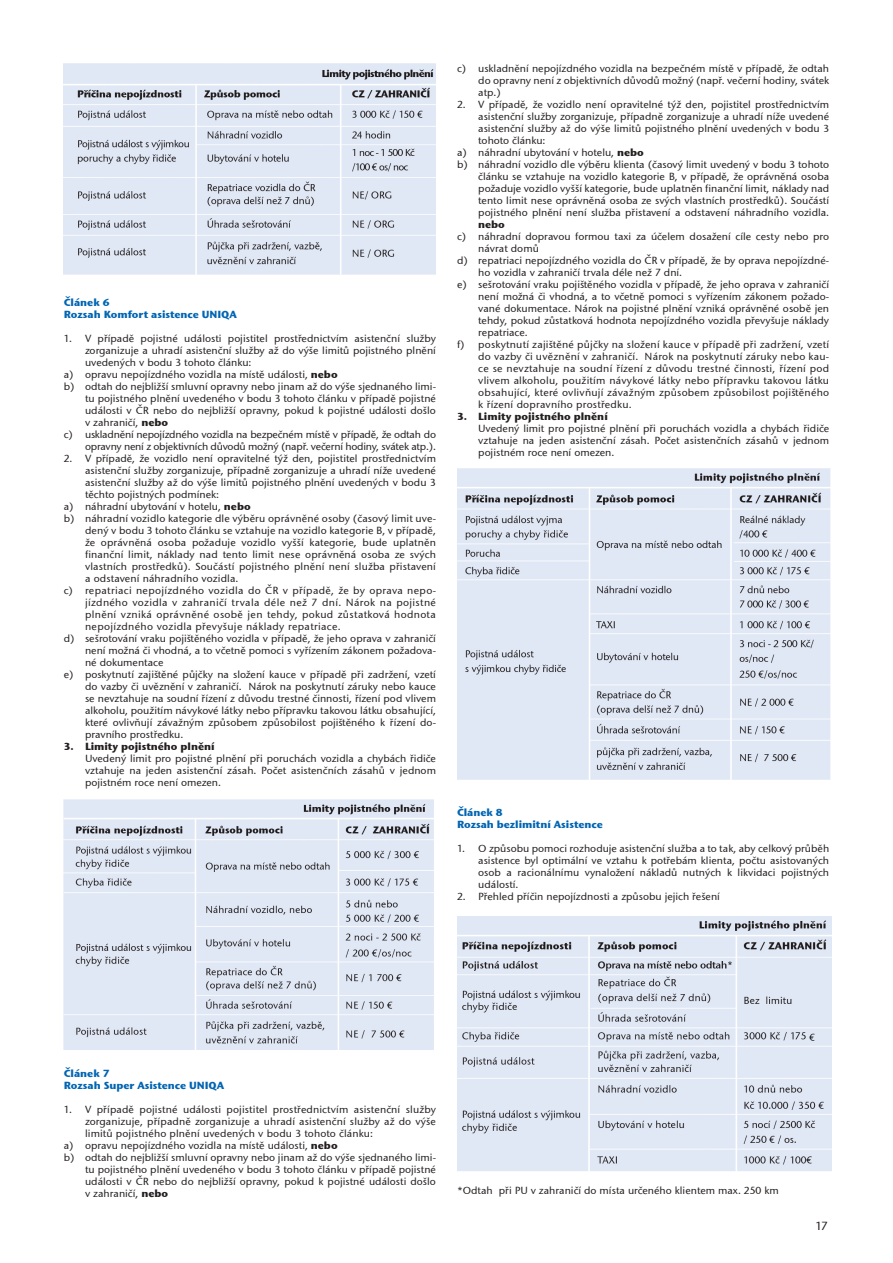
<style>
.page{position:relative;width:893px;height:1263px;background:#fff}
.page>*{position:absolute;margin:0;border:0;box-sizing:border-box;transform-origin:0 0}
.t1{font:500 12px "Stone San Itc TEE";color:#241f1f}
.t2{font:500 10.5px/12px "Stone San Itc TEE";color:#241f1f;text-align:justify}
.t3{font:500 10.5px "Stone San Itc TEE";letter-spacing:.02em;color:#241f1f}
.t4{font:500 10.5px "Stone San Itc TEE";letter-spacing:.03em;color:#241f1f}
.t5{font:500 10.5px "Stone San Itc TEE";letter-spacing:-.02em;color:#241f1f}
.t6{font:700 10.5px/12px "Stone San Itc TEE";color:#0065b3}
.t7{font:700 10.5px "Stone San Itc TEE";color:#241f1f}
.s1{font-weight:700}
</style>
<div class="page">
<img style="left:64px;top:64px;width:372px;height:211px">
<img style="left:64px;top:799px;width:370px;height:250px">
<img style="left:457px;top:468px;width:373px;height:312px">
<img style="left:457px;top:916px;width:374px;height:255px">
<p class="t6" style="left:64px;top:297px;width:175px">Článek 6<br>Rozsah Komfort asistence UNIQA</p>
<p class="t2" style="left:64px;top:332px;width:374px">1. V případě pojistné události pojistitel prostřednictvím asistenční služby</p>
<p class="t2" style="left:85px;top:344px;width:352px">zorganizuje a uhradí asistenční služby až do výše limitů pojistného plnění</p>
<p class="t2" style="left:85px;top:356px;width:168px">uvedených v bodu 3 tohoto článku:</p>
<p class="t2" style="left:64px;top:368px;width:275px">a) opravu nepojízdného vozidla na místě události, <span class="s1">nebo</span></p>
<p class="t2" style="left:64px;top:380px;width:374px">b) odtah do nejbližší smluvní opravny nebo jinam až do výše sjednaného limi-</p>
<p class="t2" style="left:85px;top:392px;width:352px">tu pojistného plnění uvedeného v bodu 3 tohoto článku v případě pojistné</p>
<p class="t2" style="left:85px;top:404px;width:352px">události v ČR nebo do nejbližší opravny, pokud k pojistné události došlo</p>
<p class="t2" style="left:85px;top:416px;width:85px">v zahraničí, <span class="s1">nebo</span></p>
<p class="t5" style="left:64px;top:428px;width:374px">c) uskladnění nepojízdného vozidla na bezpečném místě v případě, že odtah do</p>
<p class="t5" style="left:85px;top:440px;width:352px">opravny není z objektivních důvodů možný (např. večerní hodiny, svátek atp.).</p>
<p class="t2" style="left:64px;top:452px;width:374px">2. V případě, že vozidlo není opravitelné týž den, pojistitel prostřednictvím</p>
<p class="t2" style="left:85px;top:464px;width:352px">asistenční služby zorganizuje, případně zorganizuje a uhradí níže uvedené</p>
<p class="t2" style="left:85px;top:476px;width:352px">asistenční služby až do výše limitů pojistného plnění uvedených v bodu 3</p>
<p class="t2" style="left:85px;top:488px;width:136px">těchto pojistných podmínek:</p>
<p class="t2" style="left:64px;top:500px;width:188px">a) náhradní ubytování v hotelu, <span class="s1">nebo</span></p>
<p class="t2" style="left:64px;top:512px;width:374px">b) náhradní vozidlo kategorie dle výběru oprávněné osoby (časový limit uve-</p>
<p class="t2" style="left:85px;top:524px;width:352px">dený v bodu 3 tohoto článku se vztahuje na vozidlo kategorie B, v případě,</p>
<p class="t2" style="left:85px;top:536px;width:352px">že oprávněná osoba požaduje vozidlo vyšší kategorie, bude uplatněn</p>
<p class="t2" style="left:85px;top:548px;width:352px">finanční limit, náklady nad tento limit nese oprávněná osoba ze svých</p>
<p class="t2" style="left:85px;top:560px;width:352px">vlastních prostředků). Součástí pojistného plnění není služba přistavení</p>
<p class="t2" style="left:85px;top:572px;width:155px">a odstavení náhradního vozidla.</p>
<p class="t4" style="left:64px;top:584px;width:374px">c) repatriaci nepojízdného vozidla do ČR v případě, že by oprava nepo-</p>
<p class="t4" style="left:85px;top:596px;width:352px">jízdného vozidla v zahraničí trvala déle než 7 dní. Nárok na pojistné</p>
<p class="t4" style="left:85px;top:608px;width:352px">plnění vzniká oprávněné osobě jen tehdy, pokud zůstatková hodnota</p>
<p class="t4" style="left:85px;top:620px;width:257px">nepojízdného vozidla převyšuje náklady repatriace.</p>
<p class="t2" style="left:64px;top:632px;width:374px">d) sešrotování vraku pojištěného vozidla v případě, že jeho oprava v zahraničí</p>
<p class="t2" style="left:85px;top:644px;width:352px">není možná či vhodná, a to včetně pomoci s vyřízením zákonem požadova-</p>
<p class="t2" style="left:85px;top:656px;width:80px">né dokumentace</p>
<p class="t2" style="left:64px;top:668px;width:374px">e) poskytnutí zajištěné půjčky na složení kauce v případě při zadržení, vzetí</p>
<p class="t2" style="left:85px;top:680px;width:352px">do vazby či uvěznění v zahraničí. Nárok na poskytnutí záruky nebo kauce</p>
<p class="t2" style="left:85px;top:692px;width:352px">se nevztahuje na soudní řízení z důvodu trestné činnosti, řízení pod vlivem</p>
<p class="t2" style="left:85px;top:704px;width:352px">alkoholu, použitím návykové látky nebo přípravku takovou látku obsahující,</p>
<p class="t2" style="left:85px;top:716px;width:352px">které ovlivňují závažným způsobem způsobilost pojištěného k řízení do-</p>
<p class="t2" style="left:85px;top:728px;width:100px">pravního prostředku.</p>
<p class="t7" style="left:64px;top:740px;width:152px">3. Limity pojistného plnění</p>
<p class="t2" style="left:85px;top:752px;width:352px">Uvedený limit pro pojistné plnění při poruchách vozidla a chybách řidiče vztahuje na jeden asistenční zásah. Počet asistenčních zásahů v jednom pojistném roce není omezen.</p>
<p class="t2" style="left:478px;top:62px;width:352px;text-indent:-21px">c) uskladnění nepojízdného vozidla na bezpečném místě v případě, že odtah do opravny není z objektivních důvodů možný (např. večerní hodiny, svátek atp.)</p>
<p class="t2" style="left:457px;top:98px;width:374px">2. V případě, že vozidlo není opravitelné týž den, pojistitel prostřednictvím</p>
<p class="t2" style="left:478px;top:110px;width:352px">asistenční služby zorganizuje, případně zorganizuje a uhradí níže uvedené</p>
<p class="t2" style="left:478px;top:122px;width:352px">asistenční služby až do výše limitů pojistného plnění uvedených v bodu 3</p>
<p class="t2" style="left:478px;top:134px;width:69px">tohoto článku:</p>
<p class="t2" style="left:457px;top:146px;width:188px">a) náhradní ubytování v hotelu, <span class="s1">nebo</span></p>
<p class="t2" style="left:457px;top:158px;width:374px">b) náhradní vozidlo dle výběru klienta (časový limit uvedený v bodu 3 tohoto</p>
<p class="t2" style="left:478px;top:170px;width:352px">článku se vztahuje na vozidlo kategorie B, v případě, že oprávněná osoba</p>
<p class="t2" style="left:478px;top:182px;width:352px">požaduje vozidlo vyšší kategorie, bude uplatněn finanční limit, náklady nad</p>
<p class="t2" style="left:478px;top:194px;width:352px">tento limit nese oprávněná osoba ze svých vlastních prostředků). Součástí</p>
<p class="t2" style="left:478px;top:206px;width:352px">pojistného plnění není služba přistavení a odstavení náhradního vozidla.</p>
<p class="t7" style="left:478px;top:218px;width:28px">nebo</p>
<p class="t2" style="left:457px;top:230px;width:374px">c) náhradní dopravou formou taxi za účelem dosažení cíle cesty nebo pro</p>
<p class="t2" style="left:478px;top:242px;width:62px">návrat domů</p>
<p class="t2" style="left:457px;top:254px;width:374px">d) repatriaci nepojízdného vozidla do ČR v případě, že by oprava nepojízdné-</p>
<p class="t2" style="left:478px;top:266px;width:205px">ho vozidla v zahraničí trvala déle než 7 dní.</p>
<p class="t2" style="left:457px;top:278px;width:374px">e) sešrotování vraku pojištěného vozidla v případě, že jeho oprava v zahraničí</p>
<p class="t2" style="left:478px;top:290px;width:352px">není možná či vhodná, a to včetně pomoci s vyřízením zákonem požado-</p>
<p class="t2" style="left:478px;top:302px;width:352px">vané dokumentace. Nárok na pojistné plnění vzniká oprávněné osobě jen</p>
<p class="t2" style="left:478px;top:314px;width:352px">tehdy, pokud zůstatková hodnota nepojízdného vozidla převyšuje náklady</p>
<p class="t2" style="left:478px;top:326px;width:51px">repatriace.</p>
<p class="t3" style="left:457px;top:338px;width:374px">f) poskytnutí zajištěné půjčky na složení kauce v případě při zadržení, vzetí</p>
<p class="t3" style="left:478px;top:350px;width:352px">do vazby či uvěznění v zahraničí. Nárok na poskytnutí záruky nebo kau-</p>
<p class="t3" style="left:478px;top:362px;width:352px">ce se nevztahuje na soudní řízení z důvodu trestné činnosti, řízení pod</p>
<p class="t3" style="left:478px;top:374px;width:352px">vlivem alkoholu, použitím návykové látky nebo přípravku takovou látku</p>
<p class="t3" style="left:478px;top:386px;width:352px">obsahující, které ovlivňují závažným způsobem způsobilost pojištěného</p>
<p class="t3" style="left:478px;top:398px;width:155px">k řízení dopravního prostředku.</p>
<p class="t7" style="left:457px;top:410px;width:152px">3. Limity pojistného plnění</p>
<p class="t2" style="left:478px;top:422px;width:352px">Uvedený limit pro pojistné plnění při poruchách vozidla a chybách řidiče vztahuje na jeden asistenční zásah. Počet asistenčních zásahů v jednom pojistném roce není omezen.</p>
<p class="t6" style="left:457px;top:807px;width:147px">Článek 8<br>Rozsah bezlimitní Asistence</p>
<p class="t2" style="left:478px;top:842px;width:352px;text-indent:-21px">1. O způsobu pomoci rozhoduje asistenční služba a to tak, aby celkový průběh asistence byl optimální ve vztahu k potřebám klienta, počtu asistovaných osob a racionálnímu vynaložení nákladů nutných k likvidaci pojistných událostí.</p>
<p class="t2" style="left:457px;top:890px;width:264px">2. Přehled příčin nepojízdnosti a způsobu jejich řešení</p>
<p class="t6" style="left:64px;top:1068px;width:162px">Článek 7<br>Rozsah Super Asistence UNIQA</p>
<p class="t2" style="left:64px;top:1103px;width:374px">1. V případě pojistné události pojistitel prostřednictvím asistenční služby</p>
<p class="t2" style="left:85px;top:1115px;width:352px">zorganizuje, případně zorganizuje a uhradí asistenční služby až do výše</p>
<p class="t2" style="left:85px;top:1127px;width:289px">limitů pojistného plnění uvedených v bodu 3 tohoto článku:</p>
<p class="t2" style="left:64px;top:1139px;width:275px">a) opravu nepojízdného vozidla na místě události, <span class="s1">nebo</span></p>
<p class="t2" style="left:64px;top:1151px;width:374px">b) odtah do nejbližší smluvní opravny nebo jinam až do výše sjednaného limi-</p>
<p class="t2" style="left:85px;top:1163px;width:352px">tu pojistného plnění uvedeného v bodu 3 tohoto článku v případě pojistné</p>
<p class="t2" style="left:85px;top:1175px;width:352px">události v ČR nebo do nejbližší opravny, pokud k pojistné události došlo</p>
<p class="t2" style="left:85px;top:1187px;width:85px">v zahraničí, <span class="s1">nebo</span></p>
<p class="t2" style="left:457px;top:1184px;width:323px">*Odtah při PU v zahraničí do místa určeného klientem max. 250 km</p>
<p class="t1" style="left:815px;top:1219px;width:14px">17</p>
</div>
